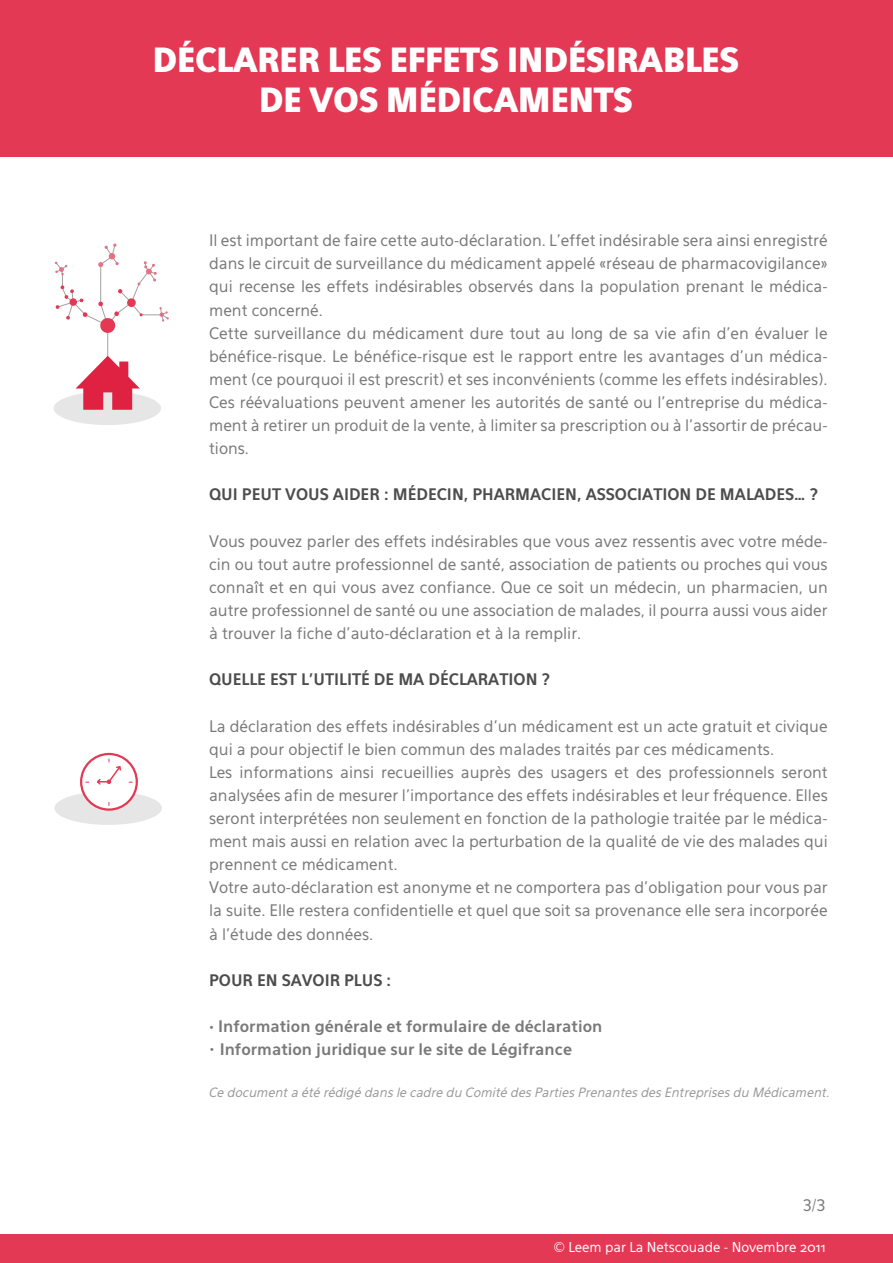
<style>
.page{position:relative;width:893px;height:1263px;background:#fff}
.page>*{position:absolute;margin:0;border:0;box-sizing:border-box;transform-origin:0 0}
.t1{font:900 33px/39.6px "Eau Sans";letter-spacing:-.015em;color:#fff;text-align:center}
.t2{font:15.75px/23.1px "Eau Sans";color:#797979}
.t3{font:15.75px "Eau Sans Bold Os F";color:#4d4d4d}
.t4{font:15.75px "Eau Sans Bold Os F";color:#797979}
.t5{font:13.5px "Eau Sans Book Os F";letter-spacing:-.005em;color:#fff}
.t6{font:italic 12.75px "Eau Sans";color:#999}
.s1{font-family:"Eau Sans";font-size:18.75px}
</style>
<div class="page">
<div style="left:0;top:0;width:892px;height:156px;background:#e33955"></div>
<div style="left:54px;top:791px;width:108px;height:34px;background:#e6e6e6;border-radius:50%"></div>
<div style="left:81px;top:754px;width:56px;height:56px;background:#fff;border-radius:50%"></div>
<div style="left:80px;top:753px;width:58px;height:58px;border:2px solid #e33955;border-radius:50%"></div>
<svg style="left:97px;top:759px;width:24px;height:26px"></svg>
<div style="left:0;top:1235px;width:892px;height:28px;background:#e33955"></div>
<div style="left:54px;top:391px;width:107px;height:34px;background:#e6e6e6;border-radius:50%"></div>
<hr style="left:107px;top:325px;width:1px;height:42px;background:#a2a2a2">
<svg style="left:55px;top:243px;width:114px;height:91px"></svg>
<svg style="left:76px;top:356px;width:64px;height:54px"></svg>
<h1 class="t1" style="left:152px;top:40px;width:588px">DÉCLARER LES EFFETS INDÉSIRABLES<br>DE VOS MÉDICAMENTS</h1>
<p class="t2" style="left:209px;top:229px;width:620px">Il est important de faire cette auto-déclaration. L’effet indésirable sera ainsi enregistré dans le circuit de surveillance du médicament appelé «réseau de pharmacovigilance» qui recense les effets indésirables observés dans la population prenant le médica&shy;ment concerné.<br>Cette surveillance du médicament dure tout au long de sa vie afin d’en évaluer le bénéfice-risque. Le bénéfice-risque est le rapport entre les avantages d’un médica&shy;ment (ce pourquoi il est prescrit) et ses inconvénients (comme les effets indésirables).<br>Ces réévaluations peuvent amener les autorités de santé ou l’entreprise du médica&shy;ment à retirer un produit de la vente, à limiter sa prescription ou à l’assortir de précau&shy;tions.</p>
<p class="t3" style="left:209px;top:485px;width:610px">QUI PEUT VOUS AIDER : MÉDECIN, PHARMACIEN, ASSOCIATION DE MALADES… ?</p>
<p class="t2" style="left:209px;top:529px;width:620px;text-align:justify">Vous pouvez parler des effets indésirables que vous avez ressentis avec votre méde&shy;cin ou tout autre professionnel de santé, association de patients ou proches qui vous connaît et en qui vous avez confiance. Que ce soit un médecin, un pharmacien, un autre professionnel de santé ou une association de malades, il pourra aussi vous aider à trouver la fiche d’auto-déclaration et à la remplir.</p>
<p class="t3" style="left:209px;top:670px;width:342px">QUELLE EST L’UTILITÉ DE MA DÉCLARATION ?</p>
<p class="t2" style="left:209px;top:714px;width:620px">La déclaration des effets indésirables d’un médicament est un acte gratuit et civique qui a pour objectif le bien commun des malades traités par ces médicaments.<br>Les informations ainsi recueillies auprès des usagers et des professionnels seront analysées afin de mesurer l’importance des effets indésirables et leur fréquence. Elles seront interprétées non seulement en fonction de la pathologie traitée par le médica&shy;ment mais aussi en relation avec la perturbation de la qualité de vie des malades qui prennent ce médicament.<br>Votre auto-déclaration est anonyme et ne comportera pas d’obligation pour vous par la suite. Elle restera confidentielle et quel que soit sa provenance elle sera incorporée à l’étude des données.</p>
<p class="t3" style="left:209px;top:971px;width:183px">POUR EN SAVOIR PLUS :</p>
<p class="t4" style="left:209px;top:1017px;width:395px">• Information générale et formulaire de déclaration</p>
<p class="t4" style="left:209px;top:1040px;width:364px"><span class="s1">•</span> Information juridique sur le site de Légifrance</p>
<p class="t6" style="left:209px;top:1085px;width:622px">Ce document a été rédigé dans le cadre du Comité des Parties Prenantes des Entreprises du Médicament.</p>
<p class="t2" style="left:802px;top:1194px;width:24px">3/3</p>
<p class="t5" style="left:553px;top:1240px;width:274px">© Leem par La Netscouade - Novembre 2011</p>
</div>
